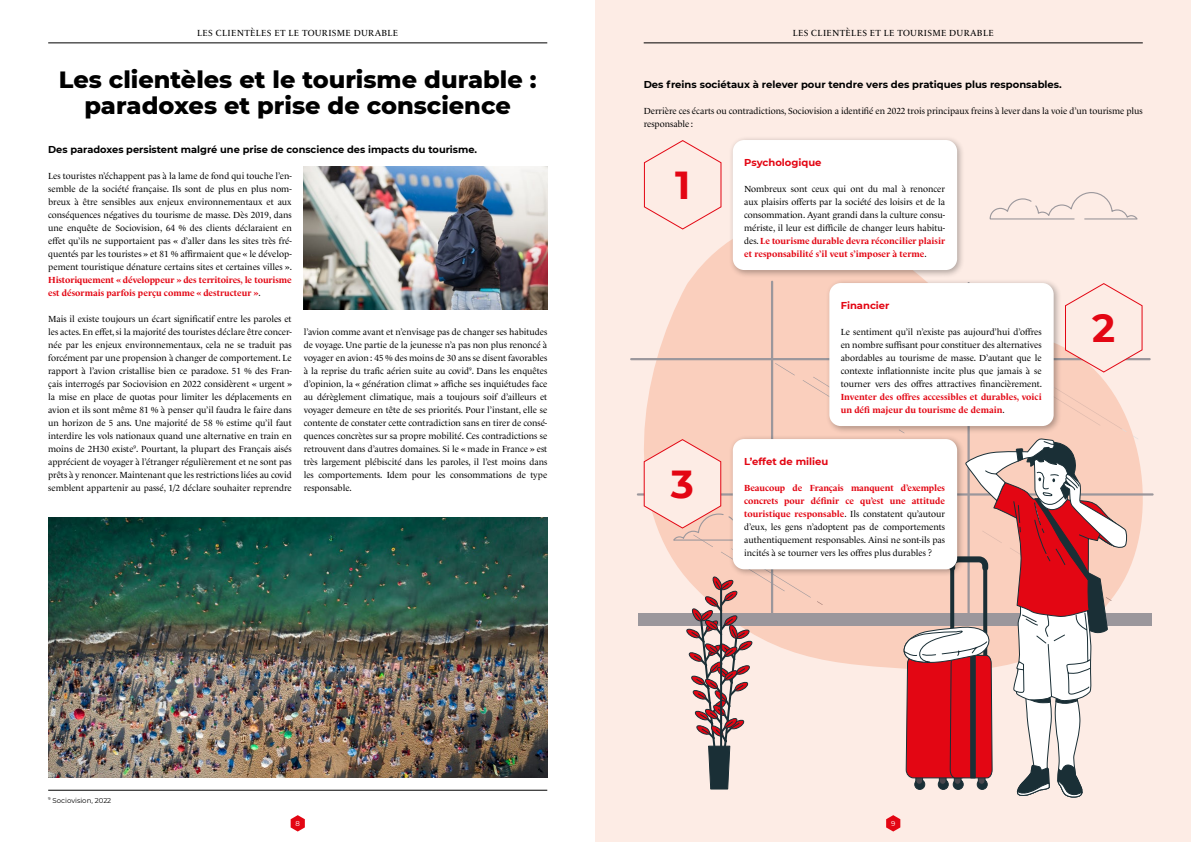
<style>
.page{position:relative;width:1191px;height:842px;background:#fff}
.page>*{position:absolute;margin:0;border:0;box-sizing:border-box;transform-origin:0 0}
.t1{font:700 39px "Montserrat";color:#e30613}
.t2{font:800 24px/26px "Montserrat";color:#000;text-align:center}
.t3{font:700 10px "Montserrat";color:#000}
.t4{font:700 10px "Montserrat";color:#e30613}
.t5{font:9px/13px "Le Monde Livre Std";color:#000;text-align:justify}
.t6{font:700 9px/13px "Le Monde Livre Std";color:#e30613}
.t7{font:9px "Le Monde Livre Std";letter-spacing:.03em;color:#000}
.t8{font:7px "Montserrat";color:#000}
.t9{font:7px "Montserrat";color:#fff}
.s1{font-weight:400;color:#000}
.s2{font-weight:700;color:#e30613}
</style>
<div class="page">
<svg style="left:291px;top:815px;width:14px;height:16px"></svg>
<div style="left:595px;top:0;width:596px;height:842px;background:#fdece5"></div>
<svg style="left:631px;top:242px;width:523px;height:426px;fill:#facfbd"></svg>
<div style="left:638px;top:613px;width:513px;height:12px;background:#9b979c"></div>
<hr style="left:771px;top:281px;width:2px;height:339px;background:#9b979c">
<hr style="left:637px;top:493px;width:516px;height:3px;background:#9b979c">
<hr style="left:630px;top:358px;width:520px;height:2px;background:#9b979c">
<svg style="left:802px;top:377px;width:23px;height:49px"></svg>
<svg style="left:775px;top:363px;width:20px;height:12px"></svg>
<img style="left:48px;top:517px;width:499px;height:260px">
<hr style="left:48px;top:43px;width:499px;height:1px;background:#000">
<hr style="left:643px;top:43px;width:499px;height:1px;background:#000">
<hr style="left:48px;top:790px;width:499px;height:1px;background:#000">
<img style="left:304px;top:166px;width:243px;height:143px">
<svg style="left:643px;top:140px;width:79px;height:90px"></svg>
<div style="left:728px;top:136px;width:237px;height:142px;background:#000;opacity:.3"></div>
<div style="left:733px;top:140px;width:224px;height:130px;background:#fff;border-radius:11px"></div>
<div style="left:825px;top:279px;width:236px;height:155px;background:#000;opacity:.3"></div>
<div style="left:829px;top:283px;width:224px;height:143px;background:#fff;border-radius:11px"></div>
<svg style="left:886px;top:815px;width:14px;height:16px"></svg>
<svg style="left:898px;top:282px;width:245px;height:516px"></svg>
<svg style="left:989px;top:192px;width:149px;height:28px"></svg>
<svg style="left:643px;top:438px;width:179px;height:352px"></svg>
<div style="left:728px;top:435px;width:237px;height:142px;background:#000;opacity:.3"></div>
<div style="left:733px;top:439px;width:224px;height:130px;background:#fff;border-radius:11px"></div>
<p class="t7" style="left:197px;top:28px;width:203px">LES CLIENTÈLES ET LE TOURISME DURABLE</p>
<p class="t7" style="left:792px;top:28px;width:203px">LES CLIENTÈLES ET LE TOURISME DURABLE</p>
<h2 class="t2" style="left:59px;top:65px;width:479px">Les clientèles et le tourisme durable : paradoxes et prise de conscience</h2>
<p class="t3" style="left:48px;top:142px;width:430px">Des paradoxes persistent malgré une prise de conscience des impacts du tourisme.</p>
<p class="t5" style="left:48px;top:169px;width:245px">Les touristes n’échappent pas à la lame de fond qui touche l’en&shy;semble de la société française. Ils sont de plus en plus nom&shy;breux à être sensibles aux enjeux environnementaux et aux conséquences négatives du tourisme de masse. Dès 2019, dans une enquête de Sociovision, 64 % des clients déclaraient en effet qu’ils ne supportaient pas « d’aller dans les sites très fré&shy;quentés par les touristes » et 81 % affirmaient que « le dévelop&shy;pement touristique dénature certains sites et certaines villes ».</p>
<p class="t6" style="left:48px;top:273px;width:245px">Historiquement « développeur » des territoires, le tourisme est désormais parfois perçu comme « destructeur »<span class="s1">.</span></p>
<p class="t5" style="left:48px;top:312px;width:246px">Mais il existe toujours un écart significatif entre les paroles et les actes. En effet, si la majorité des touristes déclare être concer&shy;née par les enjeux environnementaux, cela ne se traduit pas forcément par une propension à changer de comportement. Le rapport à l’avion cristallise bien ce paradoxe. 51 % des Fran&shy;çais interrogés par Sociovision en 2022 considèrent « urgent » la mise en place de quotas pour limiter les déplacements en avion et ils sont même 81 % à penser qu’il faudra le faire dans un horizon de 5 ans. Une majorité de 58 % estime qu’il faut interdire les vols nationaux quand une alternative en train en moins de 2H30 existe<sup>9</sup>. Pourtant, la plupart des Français aisés apprécient de voyager à l’étranger régulièrement et ne sont pas prêts à y renoncer. Maintenant que les restrictions liées au covid semblent appartenir au passé, 1/2 déclare souhaiter reprendre</p>
<p class="t5" style="left:304px;top:325px;width:245px">l’avion comme avant et n’envisage pas de changer ses habitudes de voyage. Une partie de la jeunesse n’a pas non plus renoncé à voyager en avion : 45 % des moins de 30 ans se disent favorables à la reprise du trafic aérien suite au covid<sup>9</sup>. Dans les enquêtes d’opinion, la « génération climat » affiche ses inquiétudes face au dérèglement climatique, mais a toujours soif d’ailleurs et voyager demeure en tête de ses priorités. Pour l’instant, elle se contente de constater cette contradiction sans en tirer de consé&shy;quences concrètes sur sa propre mobilité. Ces contradictions se retrouvent dans d’autres domaines. Si le « made in France » est très largement plébiscité dans les paroles, il l’est moins dans les comportements. Idem pour les consommations de type responsable.</p>
<p class="t8" style="left:48px;top:795px;width:65px"><sup>9</sup> Sociovision, 2022</p>
<p class="t9" style="left:295px;top:819px;width:6px">8</p>
<p class="t3" style="left:643px;top:77px;width:420px">Des freins sociétaux à relever pour tendre vers des pratiques plus responsables.</p>
<p class="t5" style="left:643px;top:104px;width:500px">Derrière ces écarts ou contradictions, Sociovision a identifié en 2022 trois principaux freins à lever dans la voie d’un tourisme plus responsable :</p>
<h1 class="t1" style="left:675px;top:157px;width:17px">1</h1>
<h1 class="t1" style="left:671px;top:456px;width:25px">3</h1>
<p class="t4" style="left:744px;top:155px;width:79px">Psychologique</p>
<p class="t5" style="left:744px;top:182px;width:202px">Nombreux sont ceux qui ont du mal à renoncer aux plaisirs offerts par la société des loisirs et de la consommation. Ayant grandi dans la culture consu&shy;mériste, il leur est difficile de changer leurs habitu&shy;des. <span class="s2">Le tourisme durable devra réconcilier plaisir et responsabilité s’il veut s’imposer à terme</span>.</p>
<p class="t4" style="left:840px;top:298px;width:50px">Financier</p>
<p class="t5" style="left:840px;top:325px;width:203px">Le sentiment qu’il n’existe pas aujourd’hui d’offres en nombre suffisant pour constituer des alternatives abordables au tourisme de masse. D’autant que le contexte inflationniste incite plus que jamais à se tourner vers des offres attractives financièrement.</p>
<p class="t6" style="left:840px;top:390px;width:202px">Inventer des offres accessibles et durables, voici un défi majeur du tourisme de demain<span class="s1">.</span></p>
<p class="t4" style="left:744px;top:454px;width:86px">L’effet de milieu</p>
<p class="t5" style="left:744px;top:481px;width:202px"><span class="s2">Beaucoup de Français manquent d’exemples concrets pour définir ce qu’est une attitude touristique responsable</span>. Ils constatent qu’autour d’eux, les gens n’adoptent pas de comportements authentiquement responsables. Ainsi ne sont-ils pas incités à se tourner vers les offres plus durables ?</p>
<h1 class="t1" style="left:1092px;top:300px;width:25px">2</h1>
<p class="t9" style="left:891px;top:819px;width:6px">9</p>
</div>
